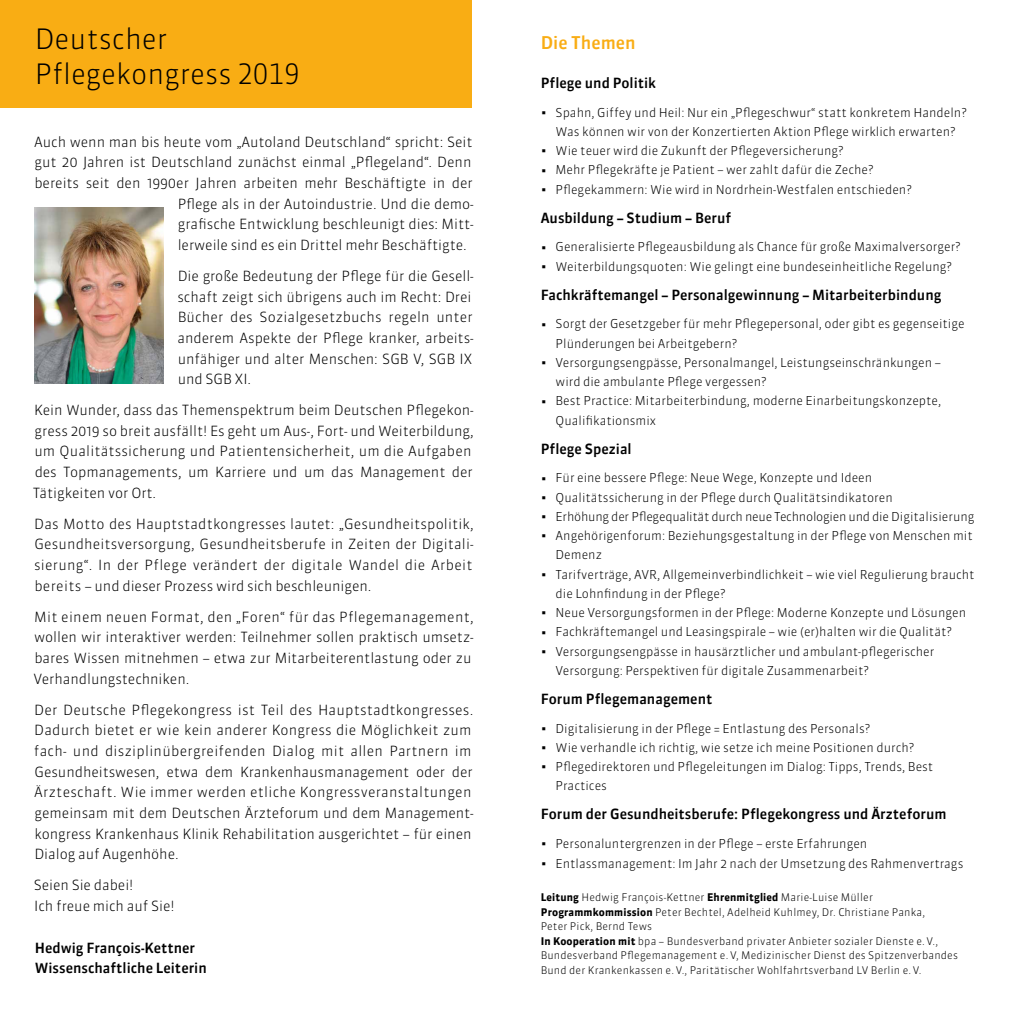
<style>
.page{position:relative;width:1012px;height:1022px;background:#fff}
.page>*{position:absolute;margin:0;border:0;box-sizing:border-box;transform-origin:0 0}
.t1{font:300 28px/35px "Sanuk OT";color:#000}
.t2{font:500 17.5px "Sanuk";color:#f9ad14}
.t3{font:300 14px/20.7px "Sanuk OT";letter-spacing:-.005em;color:#000}
.t4{font:500 14px/20.3px "Sanuk";color:#000}
.t5{font:300 12.25px/19.2px "Sanuk OT";color:#000}
.t6{font:300 12.25px "Sanuk OT";letter-spacing:-.02em;color:#000}
.t7{font:300 10.5px/14.5px "Sanuk OT";letter-spacing:.015em;color:#000}
.s1{font-family:"Sanuk LF";font-weight:700}
</style>
<div class="page">
<div style="left:0;top:0;width:471px;height:107px;background:#f9ad14"></div>
<img style="left:35px;top:207px;width:128px;height:177px">
<h1 class="t1" style="left:35px;top:21px;width:267px">Deutscher<br>Pflegekongress 2019</h1>
<p class="t3" style="left:34px;top:131px;width:440px">Auch wenn man bis heute vom „Autoland Deutschland“ spricht: Seit</p>
<p class="t3" style="left:35px;top:152px;width:438px">gut 20 Jahren ist Deutschland zunächst einmal „Pflegeland“. Denn</p>
<p class="t3" style="left:34px;top:173px;width:440px">bereits seit den 1990er Jahren arbeiten mehr Beschäftigte in der</p>
<p class="t3" style="left:178px;top:193px;width:298px">Pflege als in der Autoindustrie. Und die demo-</p>
<p class="t3" style="left:178px;top:214px;width:297px">grafische Entwicklung beschleunigt dies: Mitt-</p>
<p class="t3" style="left:178px;top:235px;width:291px">lerweile sind es ein Drittel mehr Beschäftigte.</p>
<p class="t3" style="left:177px;top:266px;width:298px">Die große Bedeutung der Pflege für die Gesell&shy;schaft zeigt sich übrigens auch im Recht: Drei Bücher des Sozialgesetzbuchs regeln unter anderem Aspekte der Pflege kranker, arbeits&shy;unfähiger und alter Menschen: SGB V, SGB IX und SGB XI.</p>
<p class="t3" style="left:33px;top:400px;width:443px">Kein Wunder, dass das Themenspektrum beim Deutschen Pflegekon&shy;gress 2019 so breit ausfällt! Es geht um Aus-, Fort- und Weiterbildung, um Qualitätssicherung und Patientensicherheit, um die Aufgaben des Topmanagements, um Karriere und um das Management der Tätigkeiten vor Ort.</p>
<p class="t3" style="left:34px;top:513px;width:441px;text-align:justify">Das Motto des Hauptstadtkongresses lautet: „Gesundheitspolitik, Gesundheitsversorgung, Gesundheitsberufe in Zeiten der Digitali&shy;sierung“. In der Pflege verändert der digitale Wandel die Arbeit bereits – und dieser Prozess wird sich beschleunigen.</p>
<p class="t3" style="left:34px;top:606px;width:442px">Mit einem neuen Format, den „Foren“ für das Pflegemanagement, wollen wir interaktiver werden: Teilnehmer sollen praktisch umsetz&shy;bares Wissen mitnehmen – etwa zur Mitarbeiterentlastung oder zu Verhandlungstechniken.</p>
<p class="t3" style="left:34px;top:699px;width:441px">Der Deutsche Pflegekongress ist Teil des Hauptstadtkongresses.<br>Dadurch bietet er wie kein anderer Kongress die Möglichkeit zum fach- und disziplinübergreifenden Dialog mit allen Partnern im Gesundheitswesen, etwa dem Krankenhausmanagement oder der Ärzteschaft. Wie immer werden etliche Kongressveranstaltungen gemeinsam mit dem Deutschen Ärzteforum und dem Management&shy;kongress Krankenhaus Klinik Rehabilitation ausgerichtet – für einen Dialog auf Augenhöhe.</p>
<p class="t3" style="left:34px;top:875px;width:142px">Seien Sie dabei!<br>Ich freue mich auf Sie!</p>
<p class="t4" style="left:35px;top:937px;width:174px">Hedwig François-Kettner<br>Wissenschaftliche Leiterin</p>
<p class="t2" style="left:541px;top:33px;width:96px">Die Themen</p>
<p class="t4" style="left:541px;top:73px;width:117px">Pflege und Politik</p>
<p class="t5" style="left:541px;top:103px;width:428px;text-align:center">• Spahn, Giffey und Heil: Nur ein „Pflegeschwur“ statt konkretem Handeln?<br>Was können wir von der Konzertierten Aktion Pflege wirklich erwarten?</p>
<p class="t5" style="left:541px;top:141px;width:305px">• Wie teuer wird die Zukunft der Pflegeversicherung?</p>
<p class="t5" style="left:541px;top:160px;width:334px">• Mehr Pflegekräfte je Patient – wer zahlt dafür die Zeche?</p>
<p class="t5" style="left:541px;top:180px;width:373px">• Pflegekammern: Wie wird in Nordrhein-Westfalen entschieden?</p>
<p class="t4" style="left:541px;top:207px;width:192px">Ausbildung – Studium – Beruf</p>
<p class="t5" style="left:541px;top:237px;width:422px">• Generalisierte Pflegeausbildung als Chance für große Maximalversorger?</p>
<p class="t5" style="left:541px;top:257px;width:413px">• Weiterbildungsquoten: Wie gelingt eine bundeseinheitliche Regelung?</p>
<p class="t4" style="left:541px;top:284px;width:402px">Fachkräftemangel – Personalgewinnung – Mitarbeiterbindung</p>
<p class="t5" style="left:556px;top:314px;width:411px;text-indent:-15px">• Sorgt der Gesetzgeber für mehr Pflegepersonal, oder gibt es gegenseitige<br>Plünderungen bei Arbeitgebern?</p>
<p class="t5" style="left:556px;top:353px;width:387px;text-indent:-15px">• Versorgungsengpässe, Personalmangel, Leistungseinschränkungen – wird die ambulante Pflege vergessen?</p>
<p class="t5" style="left:556px;top:391px;width:387px;text-indent:-15px">• Best Practice: Mitarbeiterbindung, moderne Einarbeitungskonzepte,<br>Qualifikationsmix</p>
<p class="t4" style="left:541px;top:438px;width:93px">Pflege Spezial</p>
<p class="t5" style="left:541px;top:468px;width:333px">• Für eine bessere Pflege: Neue Wege, Konzepte und Ideen</p>
<p class="t5" style="left:541px;top:488px;width:354px">• Qualitätssicherung in der Pflege durch Qualitätsindikatoren</p>
<p class="t6" style="left:541px;top:509px;width:435px">• Erhöhung der Pflegequalität durch neue Technologien und die Digitalisierung</p>
<p class="t5" style="left:556px;top:526px;width:419px;text-indent:-15px">• Angehörigenforum: Beziehungsgestaltung in der Pflege von Menschen mit<br>Demenz</p>
<p class="t5" style="left:556px;top:565px;width:421px;text-indent:-15px">• Tarifverträge, AVR, Allgemeinverbindlichkeit – wie viel Regulierung braucht die Lohnfindung in der Pflege?</p>
<p class="t5" style="left:541px;top:603px;width:427px">• Neue Versorgungsformen in der Pflege: Moderne Konzepte und Lösungen</p>
<p class="t5" style="left:541px;top:622px;width:413px">• Fachkräftemangel und Leasingspirale – wie (er)halten wir die Qualität?</p>
<p class="t5" style="left:556px;top:642px;width:380px;text-indent:-15px">• Versorgungsengpässe in hausärztlicher und ambulant-pflegerischer<br>Versorgung: Perspektiven für digitale Zusammenarbeit?</p>
<p class="t4" style="left:541px;top:689px;width:173px">Forum Pflegemanagement</p>
<p class="t5" style="left:541px;top:719px;width:331px">• Digitalisierung in der Pflege = Entlastung des Personals?</p>
<p class="t5" style="left:541px;top:738px;width:375px">• Wie verhandle ich richtig, wie setze ich meine Positionen durch?</p>
<p class="t5" style="left:556px;top:757px;width:379px;text-indent:-15px">• Pflegedirektoren und Pflegeleitungen im Dialog: Tipps, Trends, Best<br>Practices</p>
<p class="t4" style="left:541px;top:804px;width:407px">Forum der Gesundheitsberufe: Pflegekongress und Ärzteforum</p>
<p class="t5" style="left:541px;top:834px;width:328px">• Personaluntergrenzen in der Pflege – erste Erfahrungen</p>
<p class="t5" style="left:541px;top:853px;width:424px">• Entlassmanagement: Im Jahr 2 nach der Umsetzung des Rahmenvertrags</p>
<p class="t7" style="left:541px;top:890px;width:419px"><span class="s1">Leitung</span> Hedwig François-Kettner <span class="s1">Ehrenmitglied</span> Marie-Luise Müller <span class="s1">Programmkommission</span> Peter Bechtel, Adelheid Kuhlmey, Dr. Christiane Panka,<br>Peter Pick, Bernd Tews<br><span class="s1">In Kooperation mit</span> bpa – Bundesverband privater Anbieter sozialer Dienste e.V., Bundesverband Pflegemanagement e.V, Medizinischer Dienst des Spitzenverbandes Bund der Krankenkassen e.V., Paritätischer Wohlfahrtsverband LV Berlin e.V.</p>
</div>
